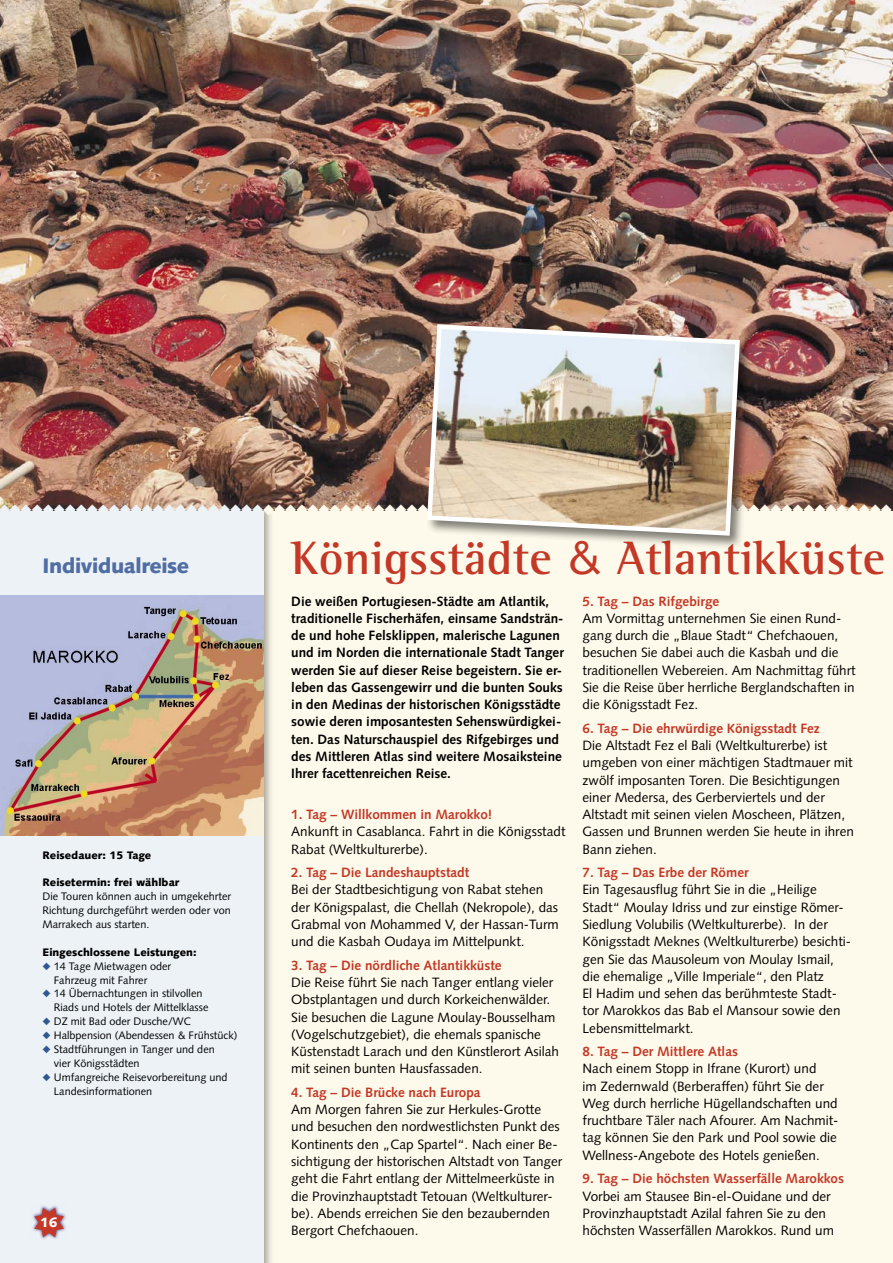
<style>
.page{position:relative;width:893px;height:1263px;background:#fff}
.page>*{position:absolute;margin:0;border:0;box-sizing:border-box;transform-origin:0 0}
.t1{font:700 48px "Agfa Rotis Semi Serif";color:#c33826}
.t2{font:900 21px "Syntax LT";letter-spacing:-.02em;color:#516ea4}
.t3{font:15px "Zapf Dingbats ITC";color:#edf2f6}
.t4{font:13.5px/17.2px "Syntax LT";color:#000}
.t5{font:700 13.5px/17.2px "Syntax LT";color:#000}
.t6{font:700 13.5px "Syntax LT";color:#c33826}
.t7{font:900 13.5px "Syntax LT";color:#fff}
.t8{font:10.8px/14px "Syntax LT";color:#000}
.t9{font:900 10.8px "Syntax LT";color:#000}
.s1{color:#fefaeb}
.s2{color:#315793}
.s3{font-family:"Syntax LT";font-weight:400}
</style>
<div class="page">
<div style="left:0;top:510px;width:893px;height:753px;background:#fefaeb"></div>
<div style="left:0;top:503px;width:274px;height:760px;background:#000;opacity:.35"></div>
<div style="left:0;top:510px;width:264px;height:753px;background:#edf2f6"></div>
<img style="left:0;top:595px;width:264px;height:241px">
<img style="left:0;top:0;width:893px;height:510px">
<div style="left:425px;top:323px;width:329px;height:226px;background:#000;opacity:.5"></div>
<img style="left:425px;top:322px;width:317px;height:216px">
<svg style="left:32px;top:1205px;width:34px;height:34px"></svg>
<svg style="left:34px;top:1208px;width:30px;height:29px"></svg>
<p class="t3" style="left:-2px;top:503px;width:895px">◆◆◆◆◆◆◆◆◆◆◆◆◆◆◆◆◆◆◆◆◆◆◆◆<span class="s1">◆◆◆◆◆◆◆◆◆◆◆◆◆◆◆◆◆◆◆◆◆◆◆◆◆◆◆◆◆◆◆◆◆◆◆◆◆◆◆◆◆◆◆◆◆◆◆◆◆◆◆◆◆◆◆◆◆</span></p>
<h2 class="t2" style="left:43px;top:553px;width:148px">Individualreise</h2>
<p class="t9" style="left:43px;top:848px;width:110px">Reisedauer: 15 Tage</p>
<p class="t9" style="left:43px;top:876px;width:138px">Reisetermin: frei wählbar</p>
<p class="t8" style="left:43px;top:889px;width:190px;text-align:justify">Die Touren können auch in umgekehrter Richtung durchgeführt werden oder von Marrakech aus starten.</p>
<p class="t9" style="left:43px;top:946px;width:156px">Eingeschlossene Leistungen:</p>
<p class="t8" style="left:54px;top:959px;width:119px;text-indent:-11px"><span class="s2">◆</span> 14 Tage Mietwagen oder<br>Fahrzeug mit Fahrer</p>
<p class="t8" style="left:54px;top:987px;width:156px;text-indent:-11px"><span class="s2">◆</span> 14 Übernachtungen in stilvollen<br>Riads und Hotels der Mittelklasse</p>
<p class="t8" style="left:43px;top:1014px;width:150px"><span class="s2">◆</span> DZ mit Bad oder Dusche/WC</p>
<p class="t8" style="left:43px;top:1028px;width:197px"><span class="s2">◆</span> Halbpension (Abendessen &amp; Frühstück)</p>
<p class="t8" style="left:54px;top:1042px;width:162px;text-indent:-11px"><span class="s2">◆</span> Stadtführungen in Tanger und den vier Königsstädten</p>
<p class="t8" style="left:54px;top:1070px;width:175px;text-indent:-11px"><span class="s2">◆</span> Umfangreiche Reisevorbereitung und<br>Landesinformationen</p>
<p class="t7" style="left:40px;top:1214px;width:19px">16</p>
<h1 class="t1" style="left:291px;top:529px;width:595px">Königsstädte <span class="s3">&amp;</span> Atlantikküste</h1>
<p class="t5" style="left:291px;top:592px;width:274px">Die weißen Portugiesen-Städte am Atlantik, traditionelle Fischerhäfen, einsame Sandsträn&shy;de und hohe Felsklippen, malerische Lagunen und im Norden die internationale Stadt Tanger werden Sie auf dieser Reise begeistern. Sie er&shy;leben das Gassengewirr und die bunten Souks in den Medinas der historischen Königsstädte sowie deren imposantesten Sehenswürdigkei&shy;ten. Das Naturschauspiel des Rifgebirges und des Mittleren Atlas sind weitere Mosaiksteine Ihrer facettenreichen Reise.</p>
<p class="t6" style="left:291px;top:807px;width:203px">1. Tag – Willkommen in Marokko!</p>
<p class="t4" style="left:291px;top:823px;width:276px">Ankunft in Casablanca. Fahrt in die Königsstadt<br>Rabat (Weltkulturerbe).</p>
<p class="t6" style="left:291px;top:865px;width:180px">2. Tag – Die Landeshauptstadt</p>
<p class="t4" style="left:291px;top:881px;width:269px">Bei der Stadtbesichtigung von Rabat stehen der Königspalast, die Chellah (Nekropole), das Grabmal von Mohammed V, der Hassan-Turm und die Kasbah Oudaya im Mittelpunkt.</p>
<p class="t6" style="left:291px;top:957px;width:212px">3. Tag – Die nördliche Atlantikküste</p>
<p class="t4" style="left:291px;top:974px;width:269px">Die Reise führt Sie nach Tanger entlang vieler Obstplantagen und durch Korkeichenwälder.<br>Sie besuchen die Lagune Moulay-Bousselham (Vogelschutzgebiet), die ehemals spanische Küstenstadt Larach und den Künstlerort Asilah mit seinen bunten Hausfassaden.</p>
<p class="t6" style="left:291px;top:1084px;width:191px">4. Tag – Die Brücke nach Europa</p>
<p class="t4" style="left:291px;top:1101px;width:273px">Am Morgen fahren Sie zur Herkules-Grotte und besuchen den nordwestlichsten Punkt des Kontinents den „Cap Spartel“. Nach einer Be&shy;sichtigung der historischen Altstadt von Tanger geht die Fahrt entlang der Mittelmeerküste in die Provinzhauptstadt Tetouan (Weltkulturer&shy;be). Abends erreichen Sie den bezaubernden Bergort Chefchaouen.</p>
<p class="t6" style="left:583px;top:593px;width:138px">5. Tag – Das Rifgebirge</p>
<p class="t4" style="left:583px;top:610px;width:275px">Am Vormittag unternehmen Sie einen Rund&shy;gang durch die „Blaue Stadt“ Chefchaouen, besuchen Sie dabei auch die Kasbah und die traditionellen Webereien. Am Nachmittag führt Sie die Reise über herrliche Berglandschaften in die Königsstadt Fez.</p>
<p class="t6" style="left:583px;top:720px;width:239px">6. Tag – Die ehrwürdige Königsstadt Fez</p>
<p class="t4" style="left:583px;top:737px;width:273px">Die Altstadt Fez el Bali (Weltkulturerbe) ist umgeben von einer mächtigen Stadtmauer mit zwölf imposanten Toren. Die Besichtigungen einer Medersa, des Gerberviertels und der Altstadt mit seinen vielen Moscheen, Plätzen, Gassen und Brunnen werden Sie heute in ihren Bann ziehen.</p>
<p class="t6" style="left:583px;top:865px;width:168px">7. Tag – Das Erbe der Römer</p>
<p class="t4" style="left:583px;top:881px;width:270px">Ein Tagesausflug führt Sie in die „Heilige Stadt“ Moulay Idriss und zur einstige Römer-Siedlung Volubilis (Weltkulturerbe). In der Königsstadt Meknes (Weltkulturerbe) besichti&shy;gen Sie das Mausoleum von Moulay Ismail, die ehemalige „Ville Imperiale“, den Platz<br>El Hadim und sehen das berühmteste Stadt&shy;tor Marokkos das Bab el Mansour sowie den Lebensmittelmarkt.</p>
<p class="t6" style="left:583px;top:1044px;width:157px">8. Tag – Der Mittlere Atlas</p>
<p class="t4" style="left:583px;top:1060px;width:257px">Nach einem Stopp in Ifrane (Kurort) und<br>im Zedernwald (Berberaffen) führt Sie der Weg durch herrliche Hügellandschaften und fruchtbare Täler nach Afourer. Am Nachmit&shy;tag können Sie den Park und Pool sowie die Wellness-Angebote des Hotels genießen.</p>
<p class="t6" style="left:583px;top:1171px;width:263px">9. Tag – Die höchsten Wasserfälle Marokkos</p>
<p class="t4" style="left:583px;top:1187px;width:253px">Vorbei am Stausee Bin-el-Ouidane und der<br>Provinzhauptstadt Azilal fahren Sie zu den höchsten Wasserfällen Marokkos. Rund um</p>
</div>
